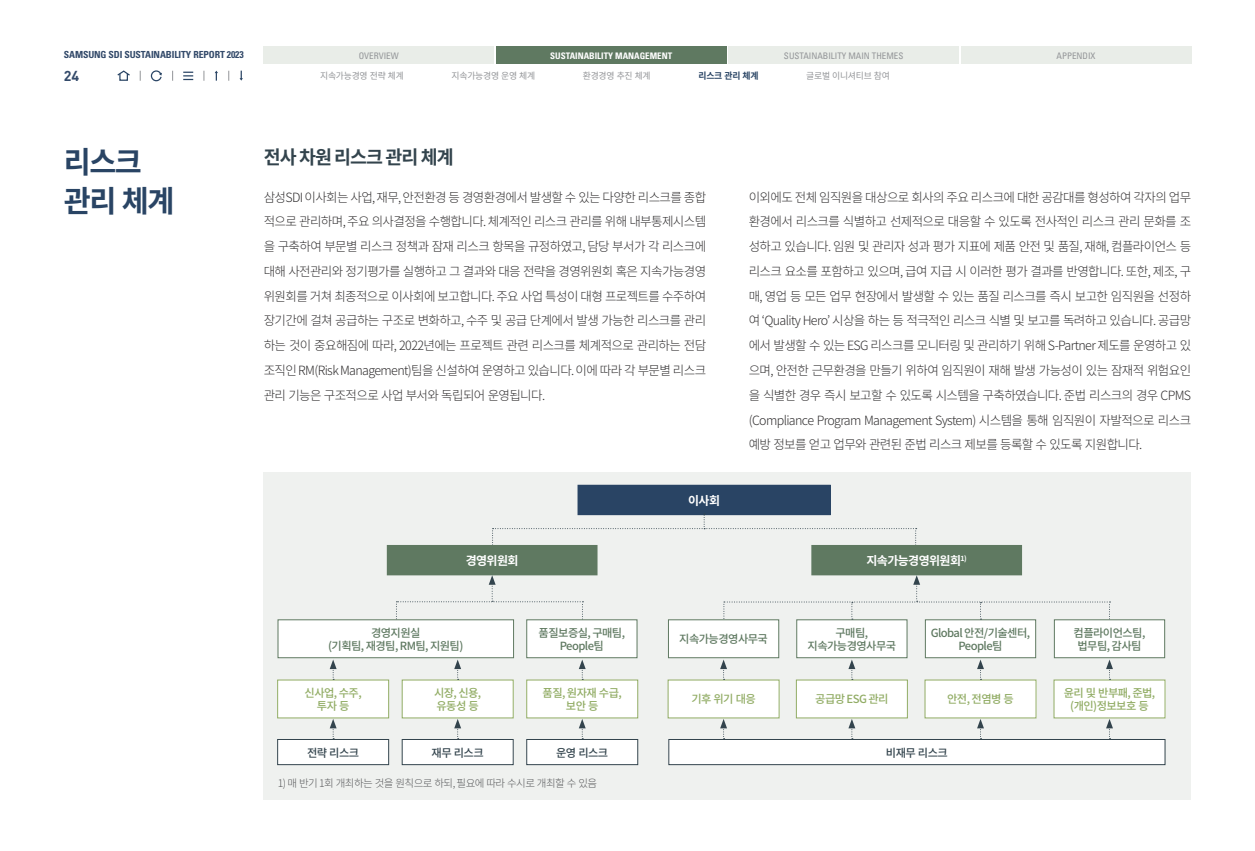
<style>
.page{position:relative;width:1255px;height:851px;background:#fff}
.page>*{position:absolute;margin:0;border:0;box-sizing:border-box;transform-origin:0 0}
.t1{font:700 30px "Noto Sans CJ Kkr";letter-spacing:-.05em;color:#294464}
.t2{font:700 18.75px "Noto Sans CJ Kkr";letter-spacing:-.05em;color:#33444d}
.t3{font:700 14.25px "DIN Pro";color:#334a6a}
.t4{font:300 12.75px/24.8px "Noto Sans CJ Kkr";letter-spacing:-.05em;color:#312f30;text-align:justify}
.t5{font:700 12px "Noto Sans CJ Kkr";letter-spacing:-.05em;color:#fff}
.t6{font:500 11.25px/13.5px "Noto Sans CJ Kkr";letter-spacing:-.05em;color:#5f7961;text-align:center}
.t7{font:500 11.25px "Noto Sans CJ Kkr";letter-spacing:-.05em;color:#91ac64}
.t8{font:500 11.25px "Noto Sans CJ Kkr";letter-spacing:-.05em;color:#33444d}
.t9{font:300 10.5px "Noto Sans CJ Kkr";letter-spacing:-.05em;color:#57585a}
.t10{font:700 condensed 9.75px "Univers LT Std";letter-spacing:-.01em;color:#334a6a}
.t11{font:condensed 9px "Univers LT Std";color:#939598}
.t12{font:9px "Noto Sans CJ Kkr";letter-spacing:-.025em;color:#939598}
.t13{font:700 condensed 9px "Univers LT Std";color:#fff}
.t14{font:700 9px "Noto Sans CJ Kkr";letter-spacing:-.025em;color:#294464}
</style>
<div class="page">
<div style="left:264px;top:47px;width:230px;height:17px;background:#e9ede8"></div>
<div style="left:961px;top:47px;width:230px;height:17px;background:#e9ede8"></div>
<div style="left:496px;top:47px;width:230px;height:17px;background:#5f7961"></div>
<div style="left:728px;top:47px;width:230px;height:17px;background:#e9ede8"></div>
<div style="left:119px;top:73px;width:9px;height:8px;border:1px solid #294464"></div>
<svg style="left:117px;top:70px;width:13px;height:7px"></svg>
<svg style="left:183px;top:72px;width:10px;height:8px"></svg>
<svg style="left:150px;top:70px;width:12px;height:12px"></svg>
<svg style="left:215px;top:71px;width:3px;height:10px"></svg>
<svg style="left:239px;top:71px;width:4px;height:10px"></svg>
<div style="left:264px;top:472px;width:927px;height:327px;background:#eff1ef"></div>
<div style="left:278px;top:619px;width:235px;height:38px;background:#fff"></div>
<div style="left:526px;top:619px;width:111px;height:38px;background:#fff"></div>
<div style="left:526px;top:619px;width:111px;height:38px;border:1px solid #5f7961"></div>
<div style="left:1054px;top:619px;width:110px;height:38px;background:#fff"></div>
<div style="left:1054px;top:619px;width:110px;height:38px;border:1px solid #5f7961"></div>
<div style="left:1053px;top:680px;width:111px;height:37px;background:#fff"></div>
<div style="left:278px;top:680px;width:110px;height:37px;background:#fff"></div>
<div style="left:402px;top:680px;width:111px;height:37px;background:#fff"></div>
<div style="left:526px;top:680px;width:111px;height:37px;background:#fff"></div>
<div style="left:668px;top:619px;width:110px;height:38px;background:#fff"></div>
<div style="left:668px;top:619px;width:111px;height:38px;border:1px solid #5f7961"></div>
<div style="left:796px;top:619px;width:111px;height:38px;background:#fff"></div>
<div style="left:925px;top:619px;width:110px;height:38px;background:#fff"></div>
<div style="left:668px;top:680px;width:111px;height:37px;background:#fff"></div>
<div style="left:796px;top:680px;width:111px;height:37px;background:#fff"></div>
<div style="left:925px;top:680px;width:110px;height:37px;background:#fff"></div>
<div style="left:387px;top:545px;width:210px;height:29px;background:#5f7961"></div>
<div style="left:387px;top:545px;width:210px;height:30px;border:1px solid #5f7961"></div>
<div style="left:811px;top:545px;width:210px;height:29px;background:#5f7961"></div>
<div style="left:811px;top:545px;width:210px;height:30px;border:1px solid #5f7961"></div>
<div style="left:578px;top:485px;width:252px;height:29px;background:#294464"></div>
<svg style="left:492px;top:513px;width:424px;height:51px"></svg>
<div style="left:668px;top:739px;width:496px;height:25px;background:#fff"></div>
<div style="left:668px;top:739px;width:497px;height:25px;border:1px solid #33444d"></div>
<div style="left:278px;top:739px;width:110px;height:25px;background:#fff"></div>
<div style="left:277px;top:739px;width:112px;height:25px;border:1px solid #33444d"></div>
<div style="left:402px;top:739px;width:111px;height:25px;background:#fff"></div>
<div style="left:402px;top:739px;width:111px;height:25px;border:1px solid #33444d"></div>
<div style="left:526px;top:739px;width:111px;height:25px;background:#fff"></div>
<div style="left:526px;top:739px;width:112px;height:25px;border:1px solid #33444d"></div>
<svg style="left:330px;top:659px;width:6px;height:21px"></svg>
<svg style="left:330px;top:718px;width:6px;height:21px"></svg>
<svg style="left:454px;top:659px;width:7px;height:21px"></svg>
<svg style="left:454px;top:718px;width:7px;height:21px"></svg>
<svg style="left:578px;top:659px;width:7px;height:21px"></svg>
<svg style="left:578px;top:718px;width:7px;height:21px"></svg>
<svg style="left:720px;top:659px;width:7px;height:21px"></svg>
<svg style="left:720px;top:718px;width:7px;height:21px"></svg>
<svg style="left:848px;top:659px;width:7px;height:21px"></svg>
<svg style="left:848px;top:718px;width:7px;height:21px"></svg>
<svg style="left:977px;top:659px;width:6px;height:21px"></svg>
<svg style="left:977px;top:718px;width:6px;height:21px"></svg>
<svg style="left:1105px;top:659px;width:7px;height:21px"></svg>
<svg style="left:1105px;top:718px;width:7px;height:21px"></svg>
<svg style="left:396px;top:575px;width:187px;height:61px"></svg>
<svg style="left:723px;top:575px;width:387px;height:58px"></svg>
<p class="t10" style="left:64px;top:49px;width:181px">SAMSUNG SDI SUSTAINABILITY REPORT 2023</p>
<p class="t3" style="left:64px;top:66px;width:17px">24</p>
<p class="t11" style="left:359px;top:50px;width:42px">OVERVIEW</p>
<p class="t13" style="left:550px;top:50px;width:123px">SUSTAINABILITY MANAGEMENT</p>
<p class="t11" style="left:784px;top:50px;width:121px">SUSTAINABILITY MAIN THEMES</p>
<p class="t11" style="left:1056px;top:50px;width:41px">APPENDIX</p>
<p class="t12" style="left:320px;top:70px;width:85px">지속가능경영 전략 체계</p>
<p class="t12" style="left:451px;top:70px;width:85px">지속가능경영 운영 체계</p>
<p class="t12" style="left:583px;top:70px;width:69px">환경경영 추진 체계</p>
<p class="t14" style="left:698px;top:70px;width:61px">리스크 관리 체계</p>
<p class="t12" style="left:806px;top:70px;width:85px">글로벌 이니셔티브 참여</p>
<p class="t1" style="left:64px;top:145px;width:80px">리스크</p>
<p class="t1" style="left:64px;top:184px;width:112px">관리 체계</p>
<p class="t2" style="left:264px;top:146px;width:191px">전사 차원 리스크 관리 체계</p>
<p class="t4" style="left:264px;top:185px;width:444px">삼성SDI 이사회는 사업, 재무, 안전환경 등 경영환경에서 발생할 수 있는 다양한 리스크를 종합 적으로 관리하며, 주요 의사결정을 수행합니다. 체계적인 리스크 관리를 위해 내부통제시스템 을 구축하여 부문별 리스크 정책과 잠재 리스크 항목을 규정하였고, 담당 부서가 각 리스크에 대해 사전관리와 정기평가를 실행하고 그 결과와 대응 전략을 경영위원회 혹은 지속가능경영 위원회를 거쳐 최종적으로 이사회에 보고합니다. 주요 사업 특성이 대형 프로젝트를 수주하여 장기간에 걸쳐 공급하는 구조로 변화하고, 수주 및 공급 단계에서 발생 가능한 리스크를 관리 하는 것이 중요해짐에 따라, 2022년에는 프로젝트 관련 리스크를 체계적으로 관리하는 전담 조직인 RM(Risk Management)팀을 신설하여 운영하고 있습니다. 이에 따라 각 부문별 리스크 관리 기능은 구조적으로 사업 부서와 독립되어 운영됩니다.</p>
<p class="t4" style="left:748px;top:185px;width:444px">이외에도 전체 임직원을 대상으로 회사의 주요 리스크에 대한 공감대를 형성하여 각자의 업무 환경에서 리스크를 식별하고 선제적으로 대응할 수 있도록 전사적인 리스크 관리 문화를 조 성하고 있습니다. 임원 및 관리자 성과 평가 지표에 제품 안전 및 품질, 재해, 컴플라이언스 등 리스크 요소를 포함하고 있으며, 급여 지급 시 이러한 평가 결과를 반영합니다. 또한, 제조, 구 매, 영업 등 모든 업무 현장에서 발생할 수 있는 품질 리스크를 즉시 보고한 임직원을 선정하 여 ‘Quality Hero’ 시상을 하는 등 적극적인 리스크 식별 및 보고를 독려하고 있습니다. 공급망 에서 발생할 수 있는 ESG 리스크를 모니터링 및 관리하기 위해 S-Partner 제도를 운영하고 있 으며, 안전한 근무환경을 만들기 위하여 임직원이 재해 발생 가능성이 있는 잠재적 위험요인 을 식별한 경우 즉시 보고할 수 있도록 시스템을 구축하였습니다. 준법 리스크의 경우 CPMS</p>
<p class="t4" style="left:748px;top:407px;width:444px">(Compliance Program Management System) 시스템을 통해 임직원이 자발적으로 리스크 예방 정보를 얻고 업무와 관련된 준법 리스크 제보를 등록할 수 있도록 지원합니다.</p>
<p class="t5" style="left:688px;top:493px;width:33px">이사회</p>
<p class="t5" style="left:466px;top:553px;width:54px">경영위원회</p>
<p class="t5" style="left:866px;top:553px;width:102px">지속가능경영위원회<sup>1)</sup></p>
<p class="t6" style="left:371px;top:625px;width:51px">경영지원실</p>
<p class="t6" style="left:328px;top:639px;width:137px">(기획팀, 재경팀, RM팀, 지원팀)</p>
<p class="t7" style="left:304px;top:686px;width:59px">신사업, 수주,</p>
<p class="t7" style="left:317px;top:699px;width:34px">투자 등</p>
<p class="t7" style="left:434px;top:686px;width:49px">시장, 신용,</p>
<p class="t7" style="left:436px;top:699px;width:44px">유동성 등</p>
<p class="t6" style="left:538px;top:625px;width:88px">품질보증실, 구매팀,<br>People팀</p>
<p class="t6" style="left:1073px;top:625px;width:73px">컴플라이언스팀,</p>
<p class="t6" style="left:930px;top:625px;width:101px">Global 안전/기술센터,<br>People팀</p>
<p class="t6" style="left:835px;top:625px;width:34px">구매팀,</p>
<p class="t6" style="left:807px;top:639px;width:90px">지속가능경영사무국</p>
<p class="t6" style="left:679px;top:632px;width:90px">지속가능경영사무국</p>
<p class="t6" style="left:1077px;top:639px;width:66px">법무팀, 감사팀</p>
<p class="t7" style="left:1063px;top:686px;width:93px">윤리 및 반부패, 준법,</p>
<p class="t7" style="left:1070px;top:699px;width:80px">(개인)정보보호 등</p>
<p class="t7" style="left:542px;top:686px;width:81px">품질, 원자재 수급,</p>
<p class="t7" style="left:566px;top:699px;width:34px">보안 등</p>
<p class="t7" style="left:691px;top:693px;width:66px">기후 위기 대응</p>
<p class="t7" style="left:815px;top:693px;width:75px">공급망 ESG 관리</p>
<p class="t7" style="left:947px;top:693px;width:68px">안전, 전염병 등</p>
<p class="t8" style="left:307px;top:746px;width:54px">전략 리스크</p>
<p class="t8" style="left:431px;top:746px;width:54px">재무 리스크</p>
<p class="t8" style="left:556px;top:746px;width:54px">운영 리스크</p>
<p class="t8" style="left:886px;top:746px;width:63px">비재무 리스크</p>
<p class="t9" style="left:278px;top:777px;width:321px">1) 매 반기 1회 개최하는 것을 원칙으로 하되, 필요에 따라 수시로 개최할 수 있음</p>
</div>
